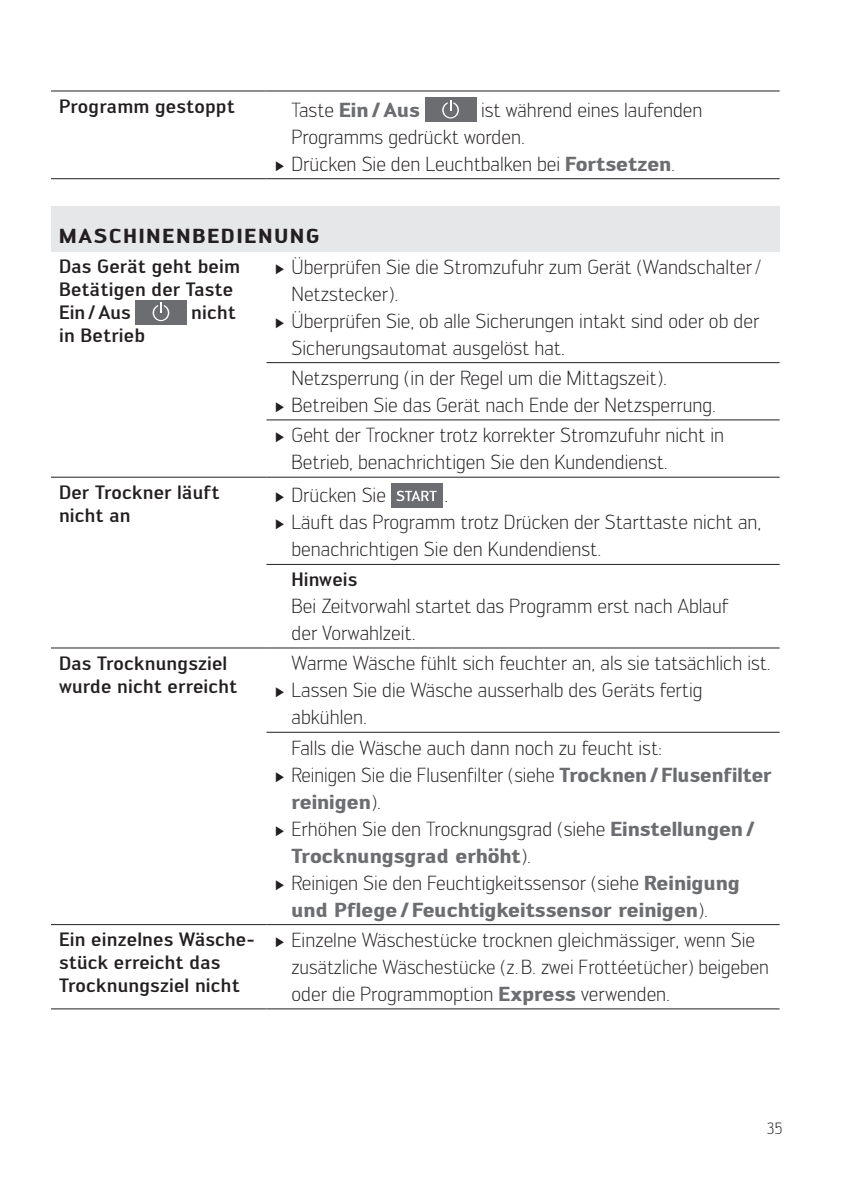
<style>
.page{position:relative;width:842px;height:1191px;background:#fff}
.page>*{position:absolute;margin:0;border:0;box-sizing:border-box;transform-origin:0 0}
.t1{font:300 20px/27px "Engel";color:#231f20}
.t2{font:700 20px "Engel";color:#6c6d70}
.t3{font:700 20px "Engel";letter-spacing:.1em;color:#231f20}
.t4{font:500 19px/23px "Engel";letter-spacing:.01em;color:#231f20}
.t5{font:300 16px "Engel";color:#231f20}
.s1{font-weight:300;color:#231f20}
.s2{font-family:"Century";font-weight:400;font-size:14px}
.s3{font-weight:700;color:#6c6d70}
</style>
<div class="page">
<hr style="left:51px;top:178px;width:215px;height:1px;background:#231f20">
<hr style="left:51px;top:91px;width:215px;height:1px;background:#231f20">
<hr style="left:266px;top:91px;width:514px;height:1px;background:#231f20">
<hr style="left:266px;top:178px;width:514px;height:1px;background:#231f20">
<div style="left:425px;top:97px;width:51px;height:25px;background:#6c6d70"></div>
<svg style="left:442px;top:100px;width:17px;height:18px"></svg>
<div style="left:51px;top:206px;width:729px;height:45px;background:#e6e7e9"></div>
<hr style="left:266px;top:362px;width:514px;height:1px;background:#231f20">
<hr style="left:266px;top:419px;width:514px;height:1px;background:#231f20">
<hr style="left:51px;top:477px;width:215px;height:1px;background:#231f20">
<hr style="left:51px;top:647px;width:215px;height:1px;background:#231f20">
<hr style="left:266px;top:647px;width:514px;height:1px;background:#231f20">
<hr style="left:266px;top:732px;width:514px;height:1px;background:#231f20">
<hr style="left:51px;top:924px;width:215px;height:1px;background:#231f20">
<hr style="left:266px;top:924px;width:514px;height:1px;background:#231f20">
<hr style="left:51px;top:1008px;width:215px;height:1px;background:#231f20">
<hr style="left:266px;top:1008px;width:514px;height:1px;background:#231f20">
<hr style="left:266px;top:477px;width:514px;height:1px;background:#231f20">
<hr style="left:266px;top:564px;width:514px;height:1px;background:#231f20">
<div style="left:135px;top:300px;width:51px;height:25px;background:#6c6d70"></div>
<svg style="left:153px;top:302px;width:16px;height:19px"></svg>
<div style="left:391px;top:483px;width:51px;height:25px;background:#6c6d70"></div>
<svg style="left:396px;top:491px;width:41px;height:10px"></svg>
<p class="t4" style="left:59px;top:94px;width:177px">Programm gestoppt</p>
<p class="t2" style="left:291px;top:98px;width:130px"><span class="s1">Taste</span> Ein/Aus</p>
<p class="t1" style="left:481px;top:96px;width:223px">ist während eines laufenden</p>
<p class="t1" style="left:291px;top:123px;width:235px">Programms gedrückt worden.</p>
<p class="t1" style="left:274px;top:150px;width:402px"><span class="s2">►</span> Drücken Sie den Leuchtbalken bei <span class="s3">Fortsetzen</span>.</p>
<p class="t3" style="left:59px;top:224px;width:262px">MASCHINENBEDIENUNG</p>
<p class="t4" style="left:59px;top:255px;width:182px">Das Gerät geht beim<br>Betätigen der Taste<br>Ein/Aus</p>
<p class="t1" style="left:274px;top:253px;width:489px"><span class="s2">►</span> Überprüfen Sie die Stromzufuhr zum Gerät (Wandschalter/</p>
<p class="t1" style="left:291px;top:280px;width:108px">Netzstecker).</p>
<p class="t1" style="left:274px;top:307px;width:486px"><span class="s2">►</span> Überprüfen Sie, ob alle Sicherungen intakt sind oder ob der</p>
<p class="t1" style="left:291px;top:334px;width:275px">Sicherungsautomat ausgelöst hat.</p>
<p class="t1" style="left:274px;top:364px;width:443px;text-indent:17px">Netzsperrung (in der Regel um die Mittagszeit).<br><span class="s2">►</span> Betreiben Sie das Gerät nach Ende der Netzsperrung.</p>
<p class="t1" style="left:291px;top:422px;width:434px;text-indent:-17px"><span class="s2">►</span> Geht der Trockner trotz korrekter Stromzufuhr nicht in<br>Betrieb, benachrichtigen Sie den Kundendienst.</p>
<p class="t4" style="left:191px;top:301px;width:46px">nicht</p>
<p class="t4" style="left:59px;top:324px;width:87px">in Betrieb</p>
<p class="t4" style="left:59px;top:480px;width:162px">Der Trockner läuft nicht an</p>
<p class="t1" style="left:274px;top:482px;width:113px"><span class="s2">►</span> Drücken Sie</p>
<p class="t1" style="left:444px;top:482px;width:5px">.</p>
<p class="t1" style="left:274px;top:509px;width:488px"><span class="s2">►</span> Läuft das Programm trotz Drücken der Starttaste nicht an,</p>
<p class="t1" style="left:291px;top:536px;width:311px">benachrichtigen Sie den Kundendienst.</p>
<p class="t4" style="left:291px;top:568px;width:67px">Hinweis</p>
<p class="t1" style="left:291px;top:592px;width:439px">Bei Zeitvorwahl startet das Programm erst nach Ablauf der Vorwahlzeit.</p>
<p class="t4" style="left:59px;top:651px;width:180px">Das Trocknungsziel wurde nicht erreicht</p>
<p class="t1" style="left:291px;top:650px;width:481px">Warme Wäsche fühlt sich feuchter an, als sie tatsächlich ist.</p>
<p class="t1" style="left:274px;top:677px;width:429px"><span class="s2">►</span> Lassen Sie die Wäsche ausserhalb des Geräts fertig</p>
<p class="t1" style="left:291px;top:704px;width:77px">abkühlen.</p>
<p class="t1" style="left:291px;top:734px;width:372px">Falls die Wäsche auch dann noch zu feucht ist:</p>
<p class="t1" style="left:274px;top:761px;width:499px"><span class="s2">►</span> Reinigen Sie die Flusenfilter (siehe <span class="s3">Trocknen/Flusenfilter</span></p>
<p class="t2" style="left:291px;top:789px;width:91px">reinigen<span class="s1">).</span></p>
<p class="t1" style="left:274px;top:815px;width:482px"><span class="s2">►</span> Erhöhen Sie den Trocknungsgrad (siehe <span class="s3">Einstellungen/</span></p>
<p class="t2" style="left:291px;top:843px;width:241px">Trocknungsgrad erhöht<span class="s1">).</span></p>
<p class="t1" style="left:274px;top:869px;width:467px"><span class="s2">►</span> Reinigen Sie den Feuchtigkeitssensor (siehe <span class="s3">Reinigung</span></p>
<p class="t2" style="left:291px;top:897px;width:418px">und Pflege/Feuchtigkeitssensor reinigen<span class="s1">).</span></p>
<p class="t4" style="left:59px;top:928px;width:197px">Ein einzelnes Wäsche&shy;stück erreicht das<br>Trocknungsziel nicht</p>
<p class="t1" style="left:291px;top:926px;width:479px;text-indent:-17px"><span class="s2">►</span> Einzelne Wäschestücke trocknen gleichmässiger, wenn Sie zusätzliche Wäschestücke (z.B. zwei Frottéetücher) beigeben oder die Programmoption <span class="s3">Express</span> verwenden.</p>
<p class="t5" style="left:767px;top:1119px;width:17px">35</p>
</div>
